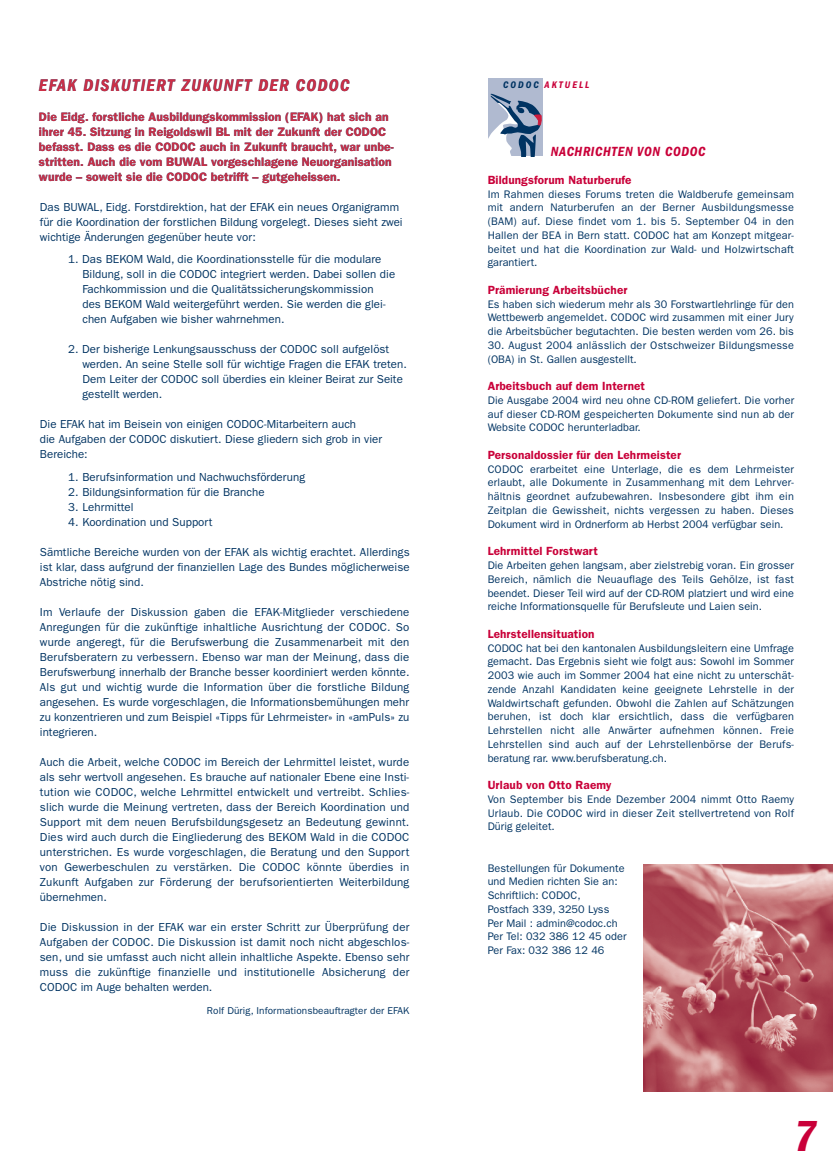
<style>
.page{position:relative;width:833px;height:1170px;background:#fff}
.page>*{position:absolute;margin:0;border:0;box-sizing:border-box;transform-origin:0 0}
.t1{font:italic 600 condensed 45px "Franklin Gothic LT";color:#c90039}
.t2{font:italic 600 condensed 17.5px "Franklin Gothic LT";letter-spacing:.08em;color:#ce2f46}
.t3{font:italic 600 condensed 13.75px "Franklin Gothic LT";letter-spacing:.05em;color:#c90039}
.t4{font:600 12.25px/15px "Franklin Gothic LT";letter-spacing:.01em;color:#ce2f46}
.t5{font:600 11.88px "Franklin Gothic LT";letter-spacing:.01em;color:#c90039}
.t6{font:11.62px/15px "Franklin Gothic LT";letter-spacing:.005em;color:#003362}
.t7{font:11px/13.8px "Franklin Gothic LT";letter-spacing:.005em;color:#003362;text-align:justify}
.t8{font:10px "Franklin Gothic LT";letter-spacing:.01em;color:#003362}
.t9{font:italic 600 condensed 9.88px "Franklin Gothic LT";letter-spacing:.2em;color:#c90039}
.s1{color:#003362}
</style>
<div class="page">
<div style="left:488px;top:78px;width:55px;height:78px;background:#b0bad0"></div>
<svg style="left:488px;top:93px;width:54px;height:63px"></svg>
<img style="left:643px;top:864px;width:190px;height:227px">
<h2 class="t2" style="left:39px;top:75px;width:312px">EFAK DISKUTIERT ZUKUNFT DER CODOC</h2>
<p class="t4" style="left:39px;top:109px;width:356px">Die Eidg. forstliche Ausbildungskommission (EFAK) hat sich an ihrer 45. Sitzung in Reigoldswil BL mit der Zukunft der CODOC befasst. Dass es die CODOC auch in Zukunft braucht, war unbe&shy;stritten. Auch die vom BUWAL vorgeschlagene Neuorganisation wurde – soweit sie die CODOC betrifft – gutgeheissen.</p>
<p class="t6" style="left:40px;top:199px;width:364px">Das BUWAL, Eidg. Forstdirektion, hat der EFAK ein neues Organigramm für die Koordination der forstlichen Bildung vorgelegt. Dieses sieht zwei wichtige Änderungen gegenüber heute vor:</p>
<p class="t6" style="left:82px;top:252px;width:314px;text-indent:-14px">1. Das BEKOM Wald, die Koordinationsstelle für die modulare Bildung, soll in die CODOC integriert werden. Dabei sollen die Fachkommission und die Qualitätssicherungskommission<br>des BEKOM Wald weitergeführt werden. Sie werden die glei&shy;chen Aufgaben wie bisher wahrnehmen.</p>
<p class="t6" style="left:82px;top:342px;width:326px;text-indent:-14px">2. Der bisherige Lenkungsausschuss der CODOC soll aufgelöst werden. An seine Stelle soll für wichtige Fragen die EFAK treten.<br>Dem Leiter der CODOC soll überdies ein kleiner Beirat zur Seite gestellt werden.</p>
<p class="t6" style="left:40px;top:417px;width:344px">Die EFAK hat im Beisein von einigen CODOC-Mitarbeitern auch<br>die Aufgaben der CODOC diskutiert. Diese gliedern sich grob in vier<br>Bereiche:</p>
<p class="t6" style="left:68px;top:469px;width:238px">1. Berufsinformation und Nachwuchsförderung</p>
<p class="t6" style="left:68px;top:484px;width:198px">2. Bildungsinformation für die Branche</p>
<p class="t6" style="left:68px;top:499px;width:67px">3. Lehrmittel</p>
<p class="t6" style="left:68px;top:514px;width:146px">4. Koordination und Support</p>
<p class="t6" style="left:40px;top:544px;width:371px;text-align:justify">Sämtliche Bereiche wurden von der EFAK als wichtig erachtet. Allerdings ist klar, dass aufgrund der finanziellen Lage des Bundes möglicherweise Abstriche nötig sind.</p>
<p class="t6" style="left:40px;top:604px;width:371px;text-align:justify">Im Verlaufe der Diskussion gaben die EFAK-Mitglieder verschiedene Anregungen für die zukünftige inhaltliche Ausrichtung der CODOC. So wurde angeregt, für die Berufswerbung die Zusammenarbeit mit den Berufsberatern zu verbessern. Ebenso war man der Meinung, dass die Berufswerbung innerhalb der Branche besser koordiniert werden könnte.<br>Als gut und wichtig wurde die Information über die forstliche Bildung angesehen. Es wurde vorgeschlagen, die Informationsbemühungen mehr zu konzentrieren und zum Beispiel «Tipps für Lehrmeister» in «amPuls» zu integrieren.</p>
<p class="t6" style="left:40px;top:754px;width:371px;text-align:justify">Auch die Arbeit, welche CODOC im Bereich der Lehrmittel leistet, wurde als sehr wertvoll angesehen. Es brauche auf nationaler Ebene eine Insti&shy;tution wie CODOC, welche Lehrmittel entwickelt und vertreibt. Schlies&shy;slich wurde die Meinung vertreten, dass der Bereich Koordination und Support mit dem neuen Berufsbildungsgesetz an Bedeutung gewinnt.<br>Dies wird auch durch die Eingliederung des BEKOM Wald in die CODOC unterstrichen. Es wurde vorgeschlagen, die Beratung und den Support von Gewerbeschulen zu verstärken. Die CODOC könnte überdies in Zukunft Aufgaben zur Förderung der berufsorientierten Weiterbildung übernehmen.</p>
<p class="t6" style="left:40px;top:919px;width:371px;text-align:justify">Die Diskussion in der EFAK war ein erster Schritt zur Überprüfung der Aufgaben der CODOC. Die Diskussion ist damit noch nicht abgeschlos&shy;sen, und sie umfasst auch nicht allein inhaltliche Aspekte. Ebenso sehr muss die zukünftige finanzielle und institutionelle Absicherung der CODOC im Auge behalten werden.</p>
<p class="t8" style="left:207px;top:1005px;width:204px">Rolf Dürig, Informationsbeauftragter der EFAK</p>
<p class="t9" style="left:503px;top:79px;width:88px"><span class="s1">CODOC</span> AKTUELL</p>
<p class="t3" style="left:551px;top:144px;width:156px">NACHRICHTEN VON CODOC</p>
<p class="t5" style="left:488px;top:173px;width:145px">Bildungsforum Naturberufe</p>
<p class="t7" style="left:488px;top:187px;width:308px">Im Rahmen dieses Forums treten die Waldberufe gemeinsam mit andern Naturberufen an der Berner Ausbildungsmesse (BAM) auf. Diese findet vom 1. bis 5. September 04 in den Hallen der BEA in Bern statt. CODOC hat am Konzept mitgear&shy;beitet und hat die Koordination zur Wald- und Holzwirtschaft garantiert.</p>
<p class="t5" style="left:488px;top:283px;width:141px">Prämierung Arbeitsbücher</p>
<p class="t7" style="left:488px;top:297px;width:308px">Es haben sich wiederum mehr als 30 Forstwartlehrlinge für den Wettbewerb angemeldet. CODOC wird zusammen mit einer Jury die Arbeitsbücher begutachten. Die besten werden vom 26. bis</p>
<p class="t7" style="left:488px;top:338px;width:308px">30. August 2004 anlässlich der Ostschweizer Bildungsmesse (OBA) in St. Gallen ausgestellt.</p>
<p class="t5" style="left:488px;top:379px;width:159px">Arbeitsbuch auf dem Internet</p>
<p class="t7" style="left:488px;top:393px;width:308px">Die Ausgabe 2004 wird neu ohne CD-ROM geliefert. Die vorher auf dieser CD-ROM gespeicherten Dokumente sind nun ab der Website CODOC herunterladbar.</p>
<p class="t5" style="left:488px;top:448px;width:195px">Personaldossier für den Lehrmeister</p>
<p class="t7" style="left:488px;top:462px;width:308px">CODOC erarbeitet eine Unterlage, die es dem Lehrmeister erlaubt, alle Dokumente in Zusammenhang mit dem Lehrver&shy;hältnis geordnet aufzubewahren. Insbesondere gibt ihm ein Zeitplan die Gewissheit, nichts vergessen zu haben. Dieses Dokument wird in Ordnerform ab Herbst 2004 verfügbar sein.</p>
<p class="t5" style="left:488px;top:544px;width:112px">Lehrmittel Forstwart</p>
<p class="t7" style="left:488px;top:558px;width:308px">Die Arbeiten gehen langsam, aber zielstrebig voran. Ein grosser Bereich, nämlich die Neuauflage des Teils Gehölze, ist fast beendet. Dieser Teil wird auf der CD-ROM platziert und wird eine reiche Informationsquelle für Berufsleute und Laien sein.</p>
<p class="t5" style="left:488px;top:626px;width:108px">Lehrstellensituation</p>
<p class="t7" style="left:488px;top:641px;width:308px">CODOC hat bei den kantonalen Ausbildungsleitern eine Umfrage gemacht. Das Ergebnis sieht wie folgt aus: Sowohl im Sommer 2003 wie auch im Sommer 2004 hat eine nicht zu unterschät&shy;zende Anzahl Kandidaten keine geeignete Lehrstelle in der Waldwirtschaft gefunden. Obwohl die Zahlen auf Schätzungen beruhen, ist doch klar ersichtlich, dass die verfügbaren Lehrstellen nicht alle Anwärter aufnehmen können. Freie Lehrstellen sind auch auf der Lehrstellenbörse der Berufs&shy;beratung rar. www.berufsberatung.ch.</p>
<p class="t5" style="left:488px;top:778px;width:125px">Urlaub von Otto Raemy</p>
<p class="t7" style="left:488px;top:792px;width:308px">Von September bis Ende Dezember 2004 nimmt Otto Raemy Urlaub. Die CODOC wird in dieser Zeit stellvertretend von Rolf Dürig geleitet.</p>
<p class="t7" style="left:488px;top:861px;width:140px;text-align:left">Bestellungen für Dokumente und Medien richten Sie an:<br>Schriftlich: CODOC,<br>Postfach 339, 3250 Lyss<br>Per Mail : admin@codoc.ch<br>Per Tel: 032 386 12 45 oder<br>Per Fax: 032 386 12 46</p>
<h1 class="t1" style="left:793px;top:1110px;width:24px">7</h1>
</div>
